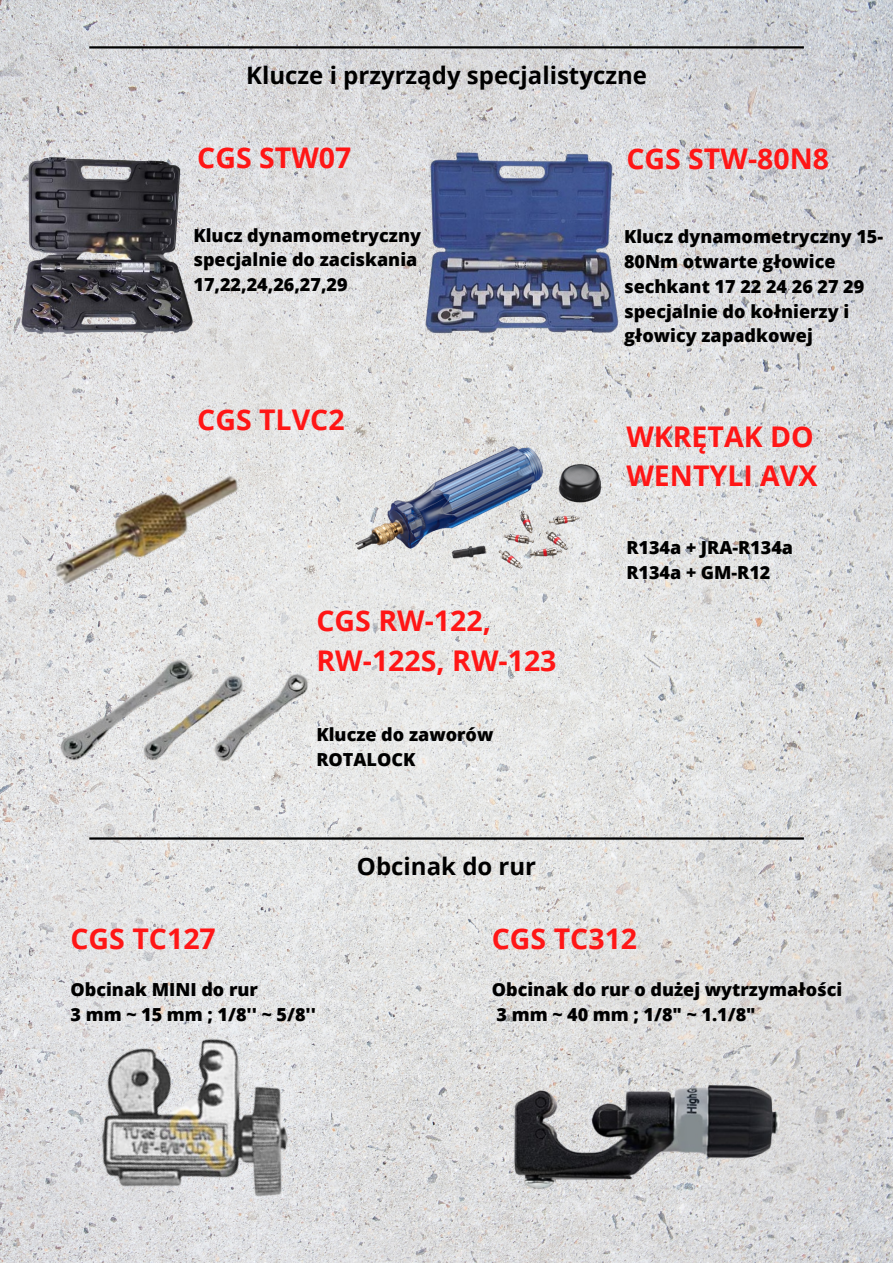
<style>
.page{position:relative;width:893px;height:1263px;background:#fff}
.page>*{position:absolute;margin:0;border:0;box-sizing:border-box;transform-origin:0 0}
.t1{font:700 28.5px/39.4px "Open Sans";color:#ff1616}
.t2{font:700 24px "Open Sans";color:#000}
.t3{font:800 18px/24.8px "Open Sans";color:#000}
</style>
<div class="page">
<img style="left:0;top:0;width:893px;height:1263px">
<img style="left:30px;top:715px;width:313px;height:80px">
<img style="left:373px;top:439px;width:231px;height:162px">
<hr style="left:89px;top:837px;width:715px;height:3px;background:#000">
<img style="left:8px;top:938px;width:379px;height:325px">
<img style="left:492px;top:1065px;width:306px;height:135px">
<img style="left:0;top:396px;width:373px;height:319px">
<img style="left:0;top:136px;width:256px;height:220px">
<img style="left:372px;top:126px;width:308px;height:250px">
<hr style="left:89px;top:46px;width:715px;height:3px;background:#000">
<p class="t2" style="left:246px;top:58px;width:402px">Klucze i przyrządy specjalistyczne</p>
<p class="t1" style="left:197px;top:137px;width:156px">CGS STW07</p>
<p class="t1" style="left:626px;top:138px;width:204px">CGS STW-80N8</p>
<p class="t3" style="left:193px;top:222px;width:229px">Klucz dynamometryczny specjalnie do zaciskania</p>
<p class="t3" style="left:193px;top:272px;width:156px">17,22,24,26,27,29</p>
<p class="t1" style="left:197px;top:399px;width:149px">CGS TLVC2</p>
<p class="t1" style="left:316px;top:600px;width:176px">CGS RW-122,</p>
<p class="t1" style="left:316px;top:640px;width:241px">RW-122S, RW-123</p>
<p class="t3" style="left:316px;top:722px;width:178px">Klucze do zaworów</p>
<p class="t3" style="left:316px;top:746px;width:101px">ROTALOCK</p>
<p class="t2" style="left:357px;top:849px;width:181px">Obcinak do rur</p>
<p class="t3" style="left:624px;top:224px;width:260px">Klucz dynamometryczny 15-<br>80Nm otwarte głowice sechkant 17 22 24 26 27 29 specjalnie do kołnierzy i głowicy zapadkowej</p>
<p class="t1" style="left:626px;top:416px;width:193px">WKRĘTAK DO<br>WENTYLI AVX</p>
<p class="t3" style="left:626px;top:535px;width:168px">R134a + JRA-R134a</p>
<p class="t3" style="left:626px;top:560px;width:146px">R134a + GM-R12</p>
<p class="t1" style="left:70px;top:918px;width:147px">CGS TC127</p>
<p class="t3" style="left:70px;top:977px;width:189px">Obcinak MINI do rur</p>
<p class="t3" style="left:70px;top:1002px;width:247px">3 mm ~ 15 mm ; 1/8'' ~ 5/8''</p>
<p class="t1" style="left:492px;top:918px;width:147px">CGS TC312</p>
<p class="t3" style="left:492px;top:977px;width:352px">Obcinak do rur o dużej wytrzymałości</p>
<p class="t3" style="left:496px;top:1002px;width:261px">3 mm ~ 40 mm ; 1/8" ~ 1.1/8"</p>
</div>
